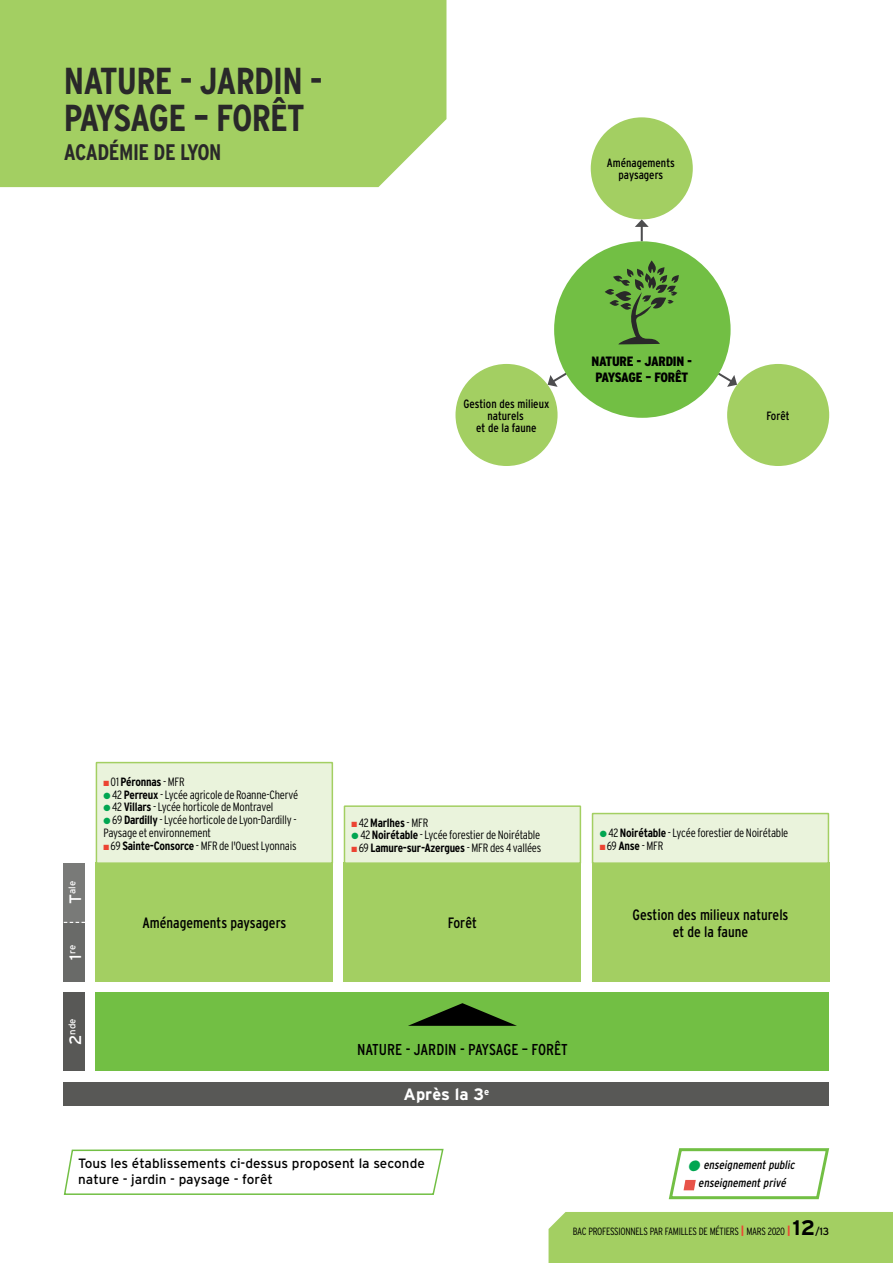
<style>
.page{position:relative;width:893px;height:1263px;background:#fff}
.page>*{position:absolute;margin:0;border:0;box-sizing:border-box;transform-origin:0 0}
.t1{font:700 condensed 37.5px/36.9px "Interstate";letter-spacing:-.02em;color:#292829}
.t2{font:700 condensed 22.5px "Interstate";color:#292829}
.t3{font:700 16.5px "Interstate";color:#fff}
.t4{font:condensed 15.75px "Interstate";color:#000}
.t5{font:condensed 15px/16.5px "Interstate";color:#000;text-align:center}
.t6{font:13.5px/16.2px "Interstate";color:#000}
.t7{font:900 condensed 13.5px/15.8px "Interstate";letter-spacing:-.02em;color:#000}
.t8{font:300 condensed 12px/12.8px "Interstate";letter-spacing:-.02em;color:#000}
.t9{font:700 condensed 12px "Interstate";letter-spacing:-.02em;color:#000}
.t10{font:condensed 12px/12px "Interstate";color:#000;text-align:center}
.t11{font:italic condensed 12px/18px "Interstate";color:#000;text-align:center}
.t12{font:300 condensed 10.5px "Interstate";letter-spacing:-.03em;color:#000}
.t13{font:9.6px "Interstate";color:#fff}
.s1{font-size:16.5px}
.s2{color:#ec4433}
.s3{font-weight:300}
.s4{color:#00a651}
.s5{font-weight:700}
.s6{font-weight:900;color:#ec4433}
.s7{font-weight:700;font-stretch:normal;font-size:21px}
.s8{font-weight:400;font-stretch:normal}
</style>
<div class="page">
<div style="left:549px;top:1212px;width:344px;height:51px;background:#a3cf62"></div>
<svg style="left:668px;top:1148px;width:162px;height:52px"></svg>
<div style="left:96px;top:992px;width:733px;height:79px;background:#72bf44"></div>
<svg style="left:408px;top:1003px;width:109px;height:23px"></svg>
<div style="left:96px;top:863px;width:237px;height:119px;background:#a3cf62"></div>
<div style="left:344px;top:863px;width:237px;height:119px;background:#a3cf62"></div>
<div style="left:592px;top:863px;width:237px;height:119px;background:#a3cf62"></div>
<div style="left:96px;top:762px;width:236px;height:101px;background:#eaf3dc"></div>
<div style="left:96px;top:762px;width:237px;height:102px;border:2px solid #a3cf62"></div>
<div style="left:344px;top:806px;width:236px;height:57px;background:#eaf3dc"></div>
<div style="left:344px;top:805px;width:237px;height:59px;border:2px solid #a3cf62"></div>
<div style="left:592px;top:813px;width:236px;height:50px;background:#eaf3dc"></div>
<div style="left:592px;top:813px;width:237px;height:51px;border:2px solid #a3cf62"></div>
<div style="left:64px;top:992px;width:21px;height:79px;background:#585856"></div>
<div style="left:64px;top:922px;width:21px;height:60px;background:#696a68"></div>
<div style="left:64px;top:863px;width:21px;height:59px;background:#797a78"></div>
<svg style="left:64px;top:922px;width:21px;height:1px"></svg>
<div style="left:64px;top:1082px;width:765px;height:24px;background:#585856"></div>
<div style="left:0;top:0;width:446px;height:187px;background:#a3cf62"></div>
<div style="left:455px;top:364px;width:103px;height:102px;background:#a3cf62;border-radius:50%"></div>
<div style="left:727px;top:364px;width:102px;height:102px;background:#a3cf62;border-radius:50%"></div>
<div style="left:591px;top:117px;width:102px;height:102px;background:#a3cf62;border-radius:50%"></div>
<svg style="left:635px;top:219px;width:14px;height:22px"></svg>
<svg style="left:717px;top:373px;width:20px;height:14px"></svg>
<svg style="left:548px;top:371px;width:21px;height:16px"></svg>
<div style="left:554px;top:241px;width:177px;height:177px;background:#72bf44;border-radius:50%"></div>
<svg style="left:605px;top:260px;width:74px;height:84px"></svg>
<svg style="left:63px;top:1148px;width:381px;height:47px"></svg>
<h1 class="t1" style="left:64px;top:62px;width:261px">NATURE - JARDIN -<br>PAYSAGE – FORÊT</h1>
<h2 class="t2" style="left:64px;top:138px;width:23px">Académie</h2>
<h2 class="t2" style="left:154px;top:138px;width:56px">de lyon</h2>
<p class="t10" style="left:607px;top:157px;width:69px">Aménagements paysagers</p>
<p class="t7" style="left:591px;top:354px;width:102px">NATURE - JARDIN -<br>PAYSAGE – FORÊT</p>
<p class="t10" style="left:463px;top:397px;width:87px">Gestion des milieux naturels<br>et de la faune</p>
<p class="t10" style="left:766px;top:409px;width:25px">Forêt</p>
<p class="t13" style="left:66px;top:904px;width:25px;rotate:-90deg"><span class="s1">T</span>ale</p>
<p class="t9" style="left:104px;top:774px;width:71px"><span class="s2">■</span> <span class="s3">01</span> Péronnas <span class="s3">- MFR</span></p>
<p class="t8" style="left:104px;top:788px;width:196px"><span class="s4">●</span> 42 <span class="s5">Perreux</span> - Lycée agricole de Roanne-Chervé</p>
<p class="t8" style="left:104px;top:800px;width:171px"><span class="s4">●</span> 42 <span class="s5">Villars</span> - Lycée horticole de Montravel</p>
<p class="t8" style="left:104px;top:813px;width:195px"><span class="s4">●</span> 69 <span class="s5">Dardilly</span> - Lycée horticole de Lyon-Dardilly -<br>Paysage et environnement</p>
<p class="t8" style="left:104px;top:839px;width:194px"><span class="s2">■</span> 69 <span class="s5">Sainte-Consorce</span> - MFR de l'Ouest Lyonnais</p>
<p class="t9" style="left:352px;top:815px;width:66px"><span class="s2">■</span> <span class="s3">42</span> Marlhes <span class="s3">- MFR</span></p>
<p class="t8" style="left:352px;top:829px;width:190px"><span class="s4">●</span> 42 <span class="s5">Noirétable</span> - Lycée forestier de Noirétable</p>
<p class="t9" style="left:352px;top:841px;width:191px"><span class="s2">■</span> <span class="s3">69</span> Lamure-sur-Azergues <span class="s3">- MFR des 4 vallées</span></p>
<p class="t8" style="left:600px;top:826px;width:190px"><span class="s4">●</span> 42 <span class="s5">Noirétable</span> - Lycée forestier de Noirétable</p>
<p class="t8" style="left:600px;top:839px;width:53px"><span class="s2">■</span> 69 <span class="s5">Anse</span> - MFR</p>
<p class="t13" style="left:66px;top:959px;width:16px;rotate:-90deg"><span class="s1">1</span>re</p>
<p class="t13" style="left:66px;top:1045px;width:28px;rotate:-90deg"><span class="s1">2</span>nde</p>
<p class="t5" style="left:142px;top:915px;width:145px">Aménagements paysagers</p>
<p class="t5" style="left:448px;top:915px;width:30px">Forêt</p>
<p class="t5" style="left:632px;top:906px;width:157px">Gestion des milieux naturels et de la faune</p>
<h3 class="t4" style="left:357px;top:1039px;width:212px">NATURE - JARDIN - PAYSAGE – FORÊT</h3>
<h3 class="t3" style="left:404px;top:1084px;width:87px">Après la 3<sup>e</sup></h3>
<p class="t6" style="left:78px;top:1155px;width:348px">Tous les établissements ci-dessus proposent la seconde nature - jardin - paysage - forêt</p>
<p class="t11" style="left:688px;top:1156px;width:111px"><span class="s4">●</span> enseignementpublic enseignementprivé</p>
<p class="t12" style="left:573px;top:1225px;width:258px">Bac professionnels par familles de métiers <span class="s6">|</span> mars 2020 <span class="s6">|</span> <span class="s7">12</span><span class="s8">/13</span></p>
</div>
